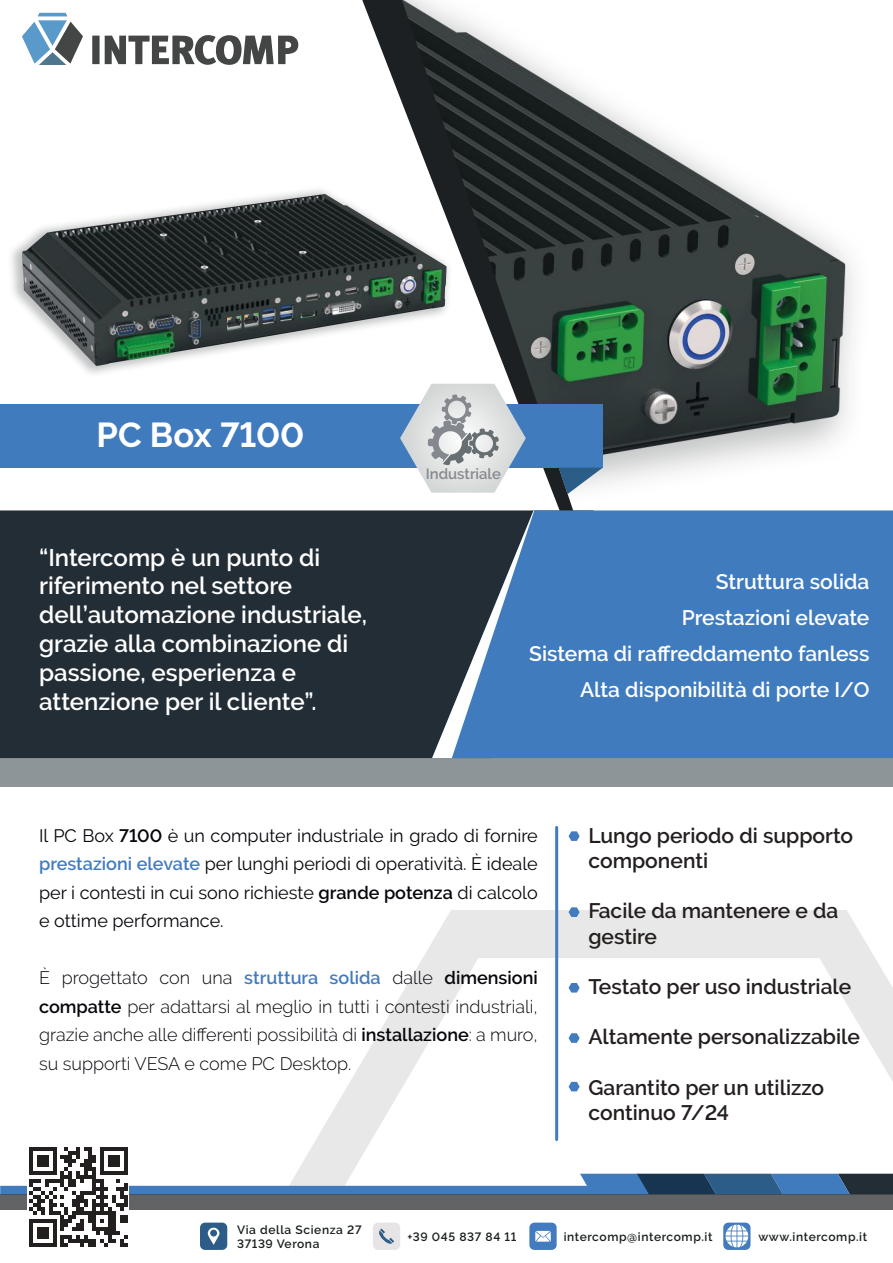
<style>
.page{position:relative;width:893px;height:1263px;background:#fff}
.page>*{position:absolute;margin:0;border:0;box-sizing:border-box;transform-origin:0 0}
.t1{font:700 34.5px "Raleway";color:#fff}
.t2{font:600 24px/28.8px "Raleway";color:#fff}
.t3{font:600 21px/25.2px "Raleway";color:#241f1f}
.t4{font:600 21px/36px "Raleway";color:#fff;text-align:right}
.t5{font:300 18px/28.5px "Raleway";color:#05060b;text-align:justify}
.t6{font:18px/28.5px "Raleway";color:#05060b;text-align:justify}
.t7{font:600 14.85px "Raleway";color:#86898e}
.t8{font:600 12px/14.4px "Raleway";letter-spacing:.05em;color:#191e1f}
.s1{font-weight:600}
.s2{font-weight:600;color:#427bbe}
</style>
<div class="page">
<img style="left:588px;top:93px;width:266px;height:391px">
<svg style="left:362px;top:0;width:226px;height:510px"></svg>
<svg style="left:312px;top:868px;width:581px;height:279px"></svg>
<hr style="left:555px;top:827px;width:3px;height:312px;background:#427bbe">
<div style="left:0;top:727px;width:893px;height:60px;background:#8e9598"></div>
<div style="left:0;top:510px;width:432px;height:248px;background:#222d36"></div>
<div style="left:534px;top:510px;width:359px;height:248px;background:#407bbe"></div>
<svg style="left:432px;top:510px;width:102px;height:248px;background:#435f7d"></svg>
<svg style="left:569px;top:831px;width:11px;height:10px"></svg>
<svg style="left:569px;top:907px;width:11px;height:10px"></svg>
<svg style="left:569px;top:983px;width:11px;height:9px"></svg>
<svg style="left:569px;top:1033px;width:11px;height:10px"></svg>
<svg style="left:569px;top:1082px;width:11px;height:9px"></svg>
<div style="left:0;top:404px;width:603px;height:64px;background:#407bbe"></div>
<svg style="left:559px;top:468px;width:44px;height:26px"></svg>
<svg style="left:400px;top:384px;width:126px;height:109px"></svg>
<svg style="left:92px;top:35px;width:206px;height:30px"></svg>
<svg style="left:22px;top:13px;width:61px;height:52px"></svg>
<div style="left:373px;top:1222px;width:27px;height:28px;background:#e7e4e5;border-radius:5px"></div>
<div style="left:529px;top:1222px;width:28px;height:28px;background:#427bbe;border-radius:5px"></div>
<div style="left:200px;top:1222px;width:27px;height:28px;background:#2d5c89;border-radius:5px"></div>
<svg style="left:723px;top:1222px;width:27px;height:28px"></svg>
<svg style="left:0;top:1147px;width:893px;height:100px"></svg>
<img style="left:11px;top:158px;width:456px;height:246px">
<h1 class="t1" style="left:97px;top:415px;width:209px">PC Box 7100</h1>
<h2 class="t2" style="left:39px;top:543px;width:330px">“Intercomp è un punto di riferimento nel settore dell’automazione industriale, grazie alla combinazione di passione, esperienza e attenzione per il cliente”.</h2>
<p class="t7" style="left:426px;top:465px;width:77px">Industriale</p>
<p class="t4" style="left:529px;top:563px;width:342px">Struttura solida<br>Prestazioni elevate<br>Sistema di raffreddamento fanless<br>Alta disponibilità di porte I/O</p>
<p class="t6" style="left:39px;top:821px;width:500px">Il PC Box <span class="s1">7100</span> è un computer industriale in grado di fornire <span class="s2">prestazioni elevate</span> per lunghi periodi di operatività. È ideale per i contesti in cui sono richieste <span class="s1">grande potenza</span> di calcolo e ottime performance.</p>
<p class="t5" style="left:39px;top:964px;width:500px">È progettato con una <span class="s2">struttura solida</span> dalle <span class="s1">dimensioni compatte</span> per adattarsi al meglio in tutti i contesti industriali, grazie anche alle differenti possibilità di <span class="s1">installazione</span>: a muro, su supporti VESA e come PC Desktop.</p>
<p class="t3" style="left:588px;top:823px;width:266px">Lungo periodo di supporto componenti</p>
<p class="t3" style="left:588px;top:898px;width:252px">Facile da mantenere e da gestire</p>
<p class="t3" style="left:588px;top:974px;width:264px">Testato per uso industriale</p>
<p class="t3" style="left:588px;top:1024px;width:273px">Altamente personalizzabile</p>
<p class="t3" style="left:588px;top:1075px;width:237px">Garantito per un utilizzo continuo 7/24</p>
<p class="t8" style="left:237px;top:1222px;width:126px">Via della Scienza 27<br>37139 Verona</p>
<p class="t8" style="left:407px;top:1229px;width:110px">+39 045 837 84 11</p>
<p class="t8" style="left:564px;top:1229px;width:150px">intercomp@intercomp.it</p>
<p class="t8" style="left:758px;top:1229px;width:110px">www.intercomp.it</p>
</div>
